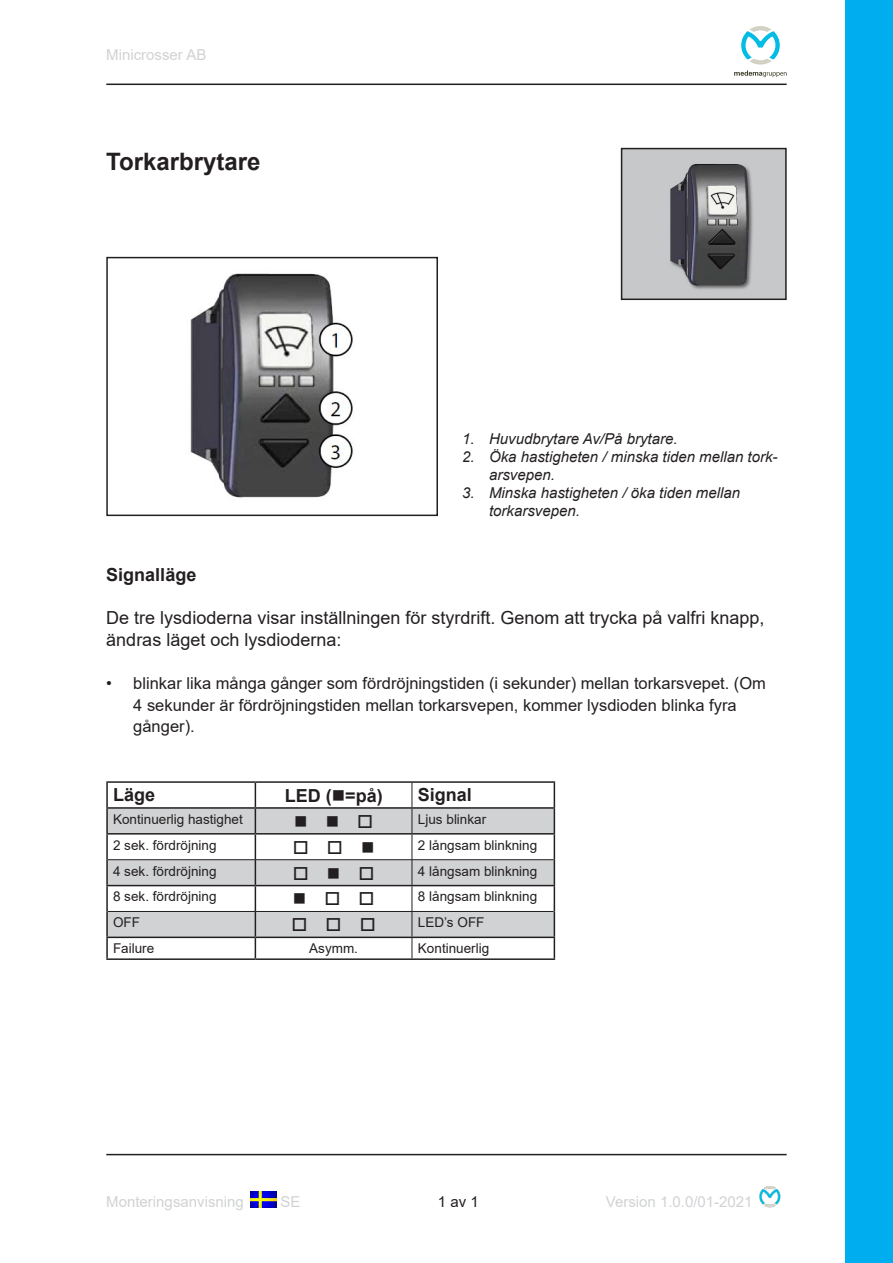
<style>
.page{position:relative;width:893px;height:1263px;background:#fff}
.page>*{position:absolute;margin:0;border:0;box-sizing:border-box;transform-origin:0 0}
.t1{font:700 24px "Arial";color:#231f20}
.t2{font:18px/21.6px "Arial";color:#231f20}
.t3{font:700 18px "Arial";color:#231f20}
.t4{font:18px "Wingdings";color:#231f20}
.t5{font:16.5px/21.6px "Arial";color:#231f20}
.t6{font:italic 15px/18px "Arial";color:#231f20}
.t7{font:15px "Arial";color:#d1d2d4}
.t8{font:15px "Arial";color:#231f20}
.t9{font:13.5px "Arial";color:#231f20}
</style>
<div class="page">
<hr style="left:106px;top:84px;width:681px;height:1px;background:#231f20">
<hr style="left:106px;top:1154px;width:681px;height:1px;background:#231f20">
<img style="left:759px;top:1186px;width:22px;height:21px">
<img style="left:624px;top:151px;width:160px;height:146px">
<div style="left:621px;top:148px;width:166px;height:152px;border:2px solid #231f20"></div>
<img style="left:190px;top:273px;width:163px;height:225px">
<div style="left:106px;top:257px;width:332px;height:259px;border:2px solid #231f20"></div>
<div style="left:845px;top:0;width:48px;height:1263px;background:#00aeef"></div>
<svg style="left:734px;top:26px;width:53px;height:51px"></svg>
<img style="left:251px;top:1191px;width:25px;height:16px">
<svg style="left:108px;top:809px;width:446px;height:127px;fill:#d1d2d4"></svg>
<hr style="left:106px;top:781px;width:149px;height:2px;background:#231f20">
<hr style="left:106px;top:783px;width:2px;height:24px;background:#231f20">
<hr style="left:255px;top:781px;width:157px;height:2px;background:#231f20">
<hr style="left:412px;top:781px;width:143px;height:2px;background:#231f20">
<hr style="left:106px;top:807px;width:149px;height:2px;background:#231f20">
<hr style="left:106px;top:809px;width:2px;height:24px;background:#231f20">
<hr style="left:255px;top:807px;width:157px;height:2px;background:#231f20">
<hr style="left:412px;top:807px;width:143px;height:2px;background:#231f20">
<hr style="left:106px;top:833px;width:149px;height:1px;background:#231f20">
<hr style="left:106px;top:834px;width:2px;height:26px;background:#231f20">
<hr style="left:255px;top:833px;width:157px;height:1px;background:#231f20">
<hr style="left:412px;top:833px;width:143px;height:1px;background:#231f20">
<hr style="left:106px;top:860px;width:2px;height:25px;background:#231f20">
<hr style="left:106px;top:885px;width:149px;height:1px;background:#231f20">
<hr style="left:106px;top:886px;width:2px;height:25px;background:#231f20">
<hr style="left:255px;top:885px;width:157px;height:1px;background:#231f20">
<hr style="left:412px;top:885px;width:143px;height:1px;background:#231f20">
<hr style="left:106px;top:911px;width:2px;height:25px;background:#231f20">
<hr style="left:106px;top:936px;width:149px;height:2px;background:#231f20">
<hr style="left:106px;top:938px;width:2px;height:20px;background:#231f20">
<hr style="left:255px;top:936px;width:157px;height:2px;background:#231f20">
<svg style="left:255px;top:783px;width:1px;height:175px"></svg>
<hr style="left:412px;top:936px;width:143px;height:2px;background:#231f20">
<svg style="left:554px;top:783px;width:1px;height:175px"></svg>
<hr style="left:106px;top:958px;width:149px;height:2px;background:#231f20">
<hr style="left:255px;top:958px;width:157px;height:2px;background:#231f20">
<hr style="left:412px;top:958px;width:143px;height:2px;background:#231f20">
<hr style="left:108px;top:859px;width:147px;height:1px;background:#231f20">
<hr style="left:255px;top:859px;width:157px;height:1px;background:#231f20">
<hr style="left:412px;top:859px;width:142px;height:1px;background:#231f20">
<hr style="left:108px;top:911px;width:147px;height:1px;background:#231f20">
<hr style="left:255px;top:911px;width:157px;height:1px;background:#231f20">
<hr style="left:412px;top:911px;width:142px;height:1px;background:#231f20">
<svg style="left:412px;top:783px;width:1px;height:175px"></svg>
<p class="t7" style="left:106px;top:44px;width:102px">Minicrosser AB</p>
<h1 class="t1" style="left:106px;top:145px;width:156px">Torkarbrytare</h1>
<p class="t6" style="left:462px;top:430px;width:217px">1. Huvudbrytare Av/På brytare.</p>
<p class="t6" style="left:489px;top:448px;width:290px;text-indent:-27px">2. Öka hastigheten / minska tiden mellan tork&shy;arsvepen.</p>
<p class="t6" style="left:489px;top:484px;width:252px;text-indent:-27px">3. Minska hastigheten / öka tiden mellan torkarsvepen.</p>
<h2 class="t3" style="left:106px;top:562px;width:92px">Signalläge</h2>
<h2 class="t2" style="left:106px;top:607px;width:660px">De tre lysdioderna visar inställningen för styrdrift. Genom att trycka på valfri knapp, ändras läget och lysdioderna:</h2>
<p class="t5" style="left:133px;top:672px;width:634px;text-indent:-27px">• blinkar lika många gånger som fördröjningstiden (i sekunder) mellan torkarsvepet. (Om<br>4 sekunder är fördröjningstiden mellan torkarsvepen, kommer lysdioden blinka fyra gånger).</p>
<h2 class="t3" style="left:113px;top:782px;width:44px">Läge</h2>
<h2 class="t3" style="left:285px;top:783px;width:99px">LED (■=på)</h2>
<h2 class="t3" style="left:418px;top:782px;width:56px">Signal</h2>
<p class="t9" style="left:113px;top:810px;width:131px">Kontinuerlig hastighet</p>
<h2 class="t4" style="left:294px;top:812px;width:80px">■ ■ □</h2>
<p class="t9" style="left:418px;top:810px;width:70px">Ljus blinkar</p>
<p class="t9" style="left:113px;top:836px;width:105px">2 sek. fördröjning</p>
<h2 class="t4" style="left:293px;top:837px;width:83px">□ □ ■</h2>
<p class="t9" style="left:418px;top:836px;width:121px">2 långsam blinkning</p>
<p class="t9" style="left:113px;top:861px;width:105px">4 sek. fördröjning</p>
<h2 class="t4" style="left:293px;top:863px;width:83px">□ ■ □</h2>
<p class="t9" style="left:418px;top:861px;width:121px">4 långsam blinkning</p>
<p class="t9" style="left:113px;top:887px;width:105px">8 sek. fördröjning</p>
<h2 class="t4" style="left:293px;top:889px;width:83px">■ □ □</h2>
<p class="t9" style="left:418px;top:887px;width:121px">8 långsam blinkning</p>
<p class="t9" style="left:113px;top:913px;width:28px">OFF</p>
<h2 class="t4" style="left:292px;top:915px;width:86px">□ □ □</h2>
<p class="t9" style="left:418px;top:913px;width:68px">LED’s OFF</p>
<p class="t9" style="left:113px;top:939px;width:43px">Failure</p>
<p class="t9" style="left:309px;top:939px;width:50px">Asymm.</p>
<p class="t9" style="left:418px;top:939px;width:73px">Kontinuerlig</p>
<p class="t7" style="left:106px;top:1192px;width:139px">Monteringsanvisning</p>
<p class="t8" style="left:438px;top:1192px;width:42px">1 av 1</p>
<p class="t7" style="left:606px;top:1192px;width:148px">Version 1.0.0/01-2021</p>
<p class="t7" style="left:281px;top:1192px;width:22px">SE</p>
</div>
